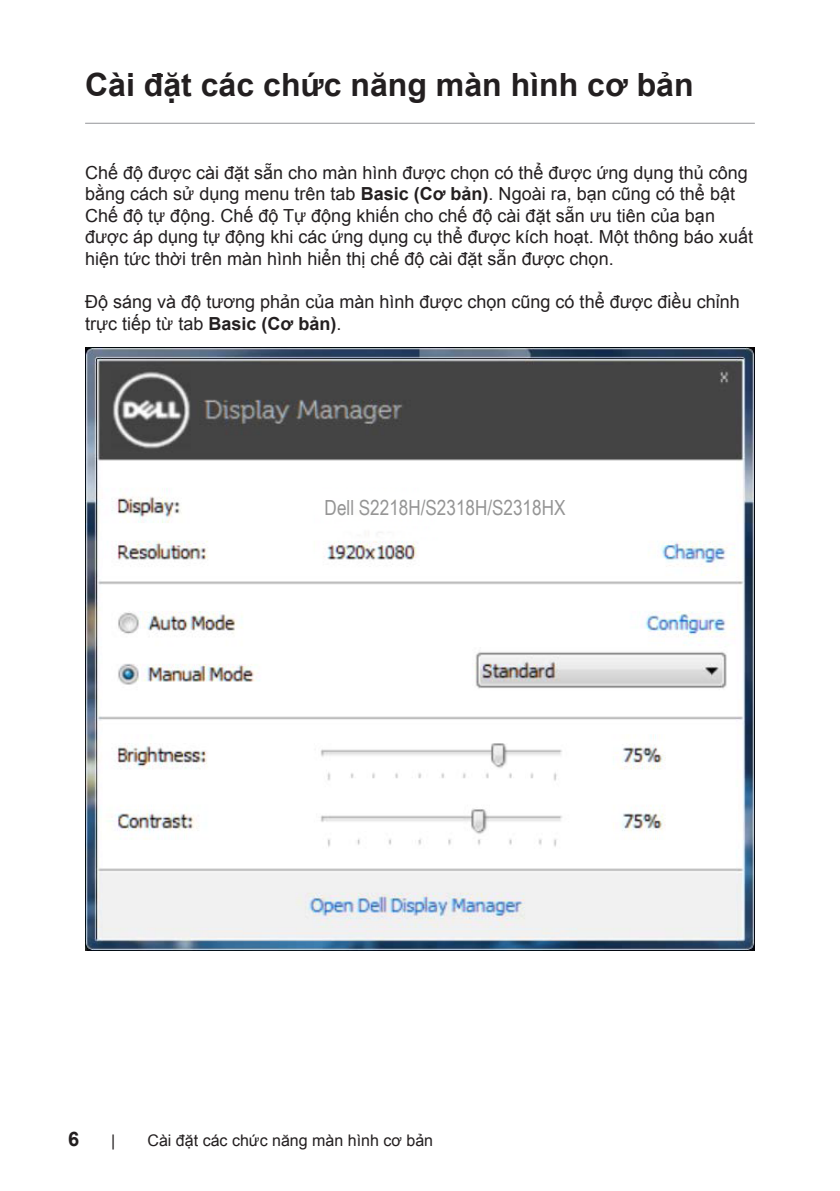
<style>
.page{position:relative;width:840px;height:1191px;background:#fff}
.page>*{position:absolute;margin:0;border:0;box-sizing:border-box;transform-origin:0 0}
.Contents{font:700 32px "Arial";color:#231f20}
.t1{font:20.8px "Arial Narrow";color:#959595}
.t2{font:700 20px "Arial";color:#231f20}
.text{font:18px/21.6px "Arial";color:#231f20}
.t3{font:16px "Arial";color:#231f20}
.s1{font-weight:700}
</style>
<div class="page">
<hr style="left:85px;top:123px;width:669px;height:1px;background:#939598">
<img style="left:85px;top:347px;width:669px;height:603px">
<p class="Contents" style="left:85px;top:63px;width:609px">Cài đặt các chức năng màn hình cơ bản</p>
<p class="text" style="left:85px;top:162px;width:669px">Chế độ được cài đặt sẵn cho màn hình được chọn có thể được ứng dụng thủ công bằng cách sử dụng menu trên tab <span class="s1">Basic (Cơ bản)</span>. Ngoài ra, bạn cũ ng có thể bật Chế độ tự động. Chế độ Tự động khiến cho chế độ cài đặt sẵn ưu tiên của bạn được áp dụng tự động khi các ứng dụng cụ thể được kích hoạt. Một thông báo xuất hiện tức thời trên màn hình hiển thị chế độ cài đặt sẵn được chọn.</p>
<p class="text" style="left:85px;top:291px;width:655px">Độ sáng và độ tương phản của màn hình được chọn cũng có thể được điều chỉnh trực tiếp từ tab <span class="s1">Basic (Cơ bản)</span>.</p>
<p class="t1" style="left:324px;top:492px;width:242px">Dell S2218H/S2318H/S2318HX</p>
<p class="t2" style="left:68px;top:1125px;width:13px">6</p>
<p class="t3" style="left:111px;top:1129px;width:6px">|</p>
<p class="t3" style="left:147px;top:1129px;width:287px">Cài đặt các chức năng màn hì nh cơ bản</p>
</div>
